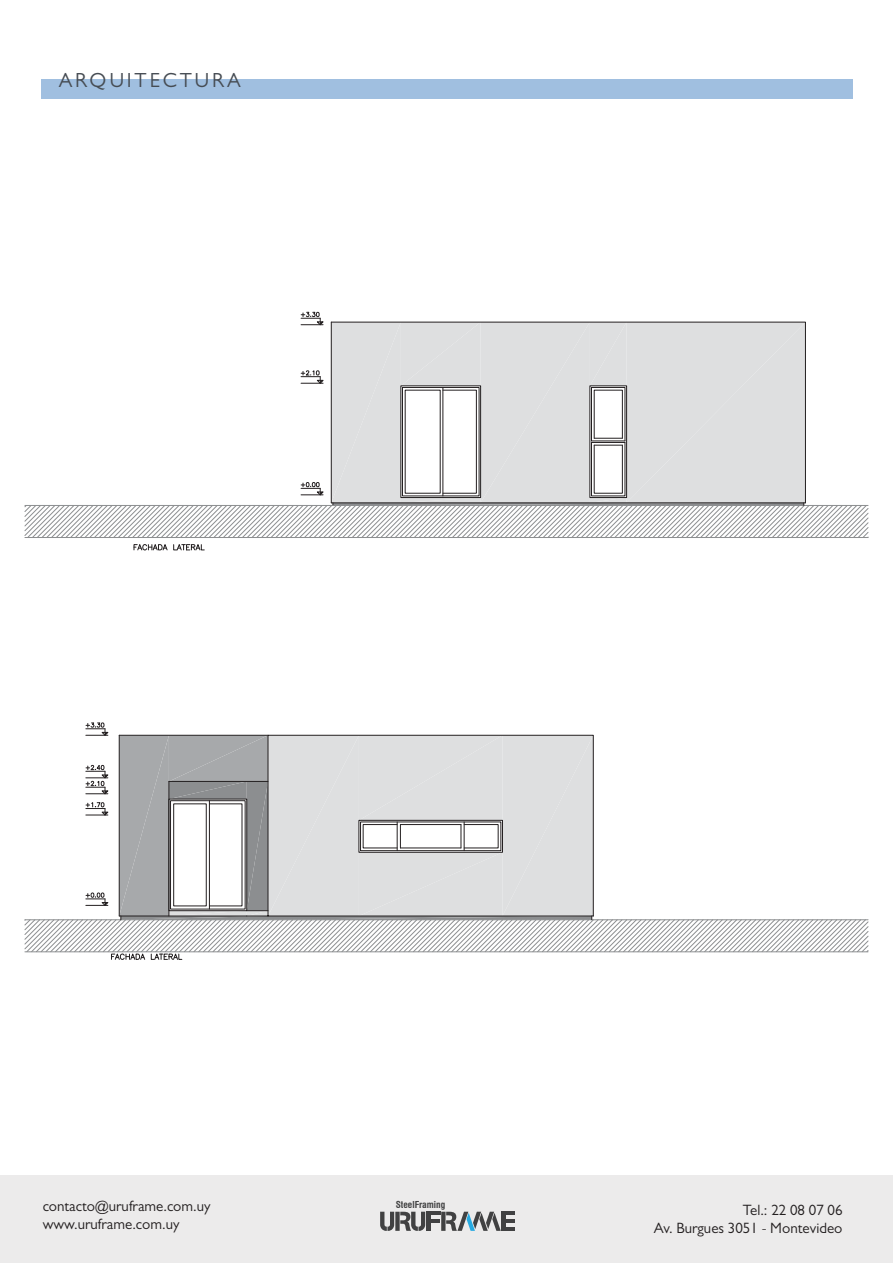
<style>
.page{position:relative;width:893px;height:1263px;background:#fff}
.page>*{position:absolute;margin:0;border:0;box-sizing:border-box;transform-origin:0 0}
.t1{font:20.55px "Gill Sans MT Std";letter-spacing:.14em;color:#464c53}
.t2{font:15px/17.9px "Gill Sans MT Std";color:#231f20}
.t3{font:700 condensed 9.3px "Swiss 721 BT";color:#414142}
</style>
<div class="page">
<div style="left:42px;top:79px;width:811px;height:19px;background:#a0bfe0"></div>
<svg style="left:24px;top:722px;width:845px;height:238px"></svg>
<svg style="left:24px;top:311px;width:845px;height:240px"></svg>
<div style="left:0;top:1175px;width:893px;height:88px;background:#ecebeb"></div>
<div style="left:426px;top:1212px;width:5px;height:19px;background:#414142"></div>
<svg style="left:380px;top:1212px;width:45px;height:19px"></svg>
<svg style="left:431px;top:1212px;width:84px;height:19px"></svg>
<h1 class="t1" style="left:59px;top:68px;width:184px">ARQUITECTURA</h1>
<p class="t2" style="left:43px;top:1197px;width:169px">contacto@uruframe.com.uy www.uruframe.com.uy</p>
<p class="t2" style="left:654px;top:1201px;width:190px;text-align:right">Tel.: 22 08 07 06<br>Av. Burgues 3051 - Montevideo</p>
<p class="t3" style="left:396px;top:1199px;width:51px">SteelFraming</p>
</div>
